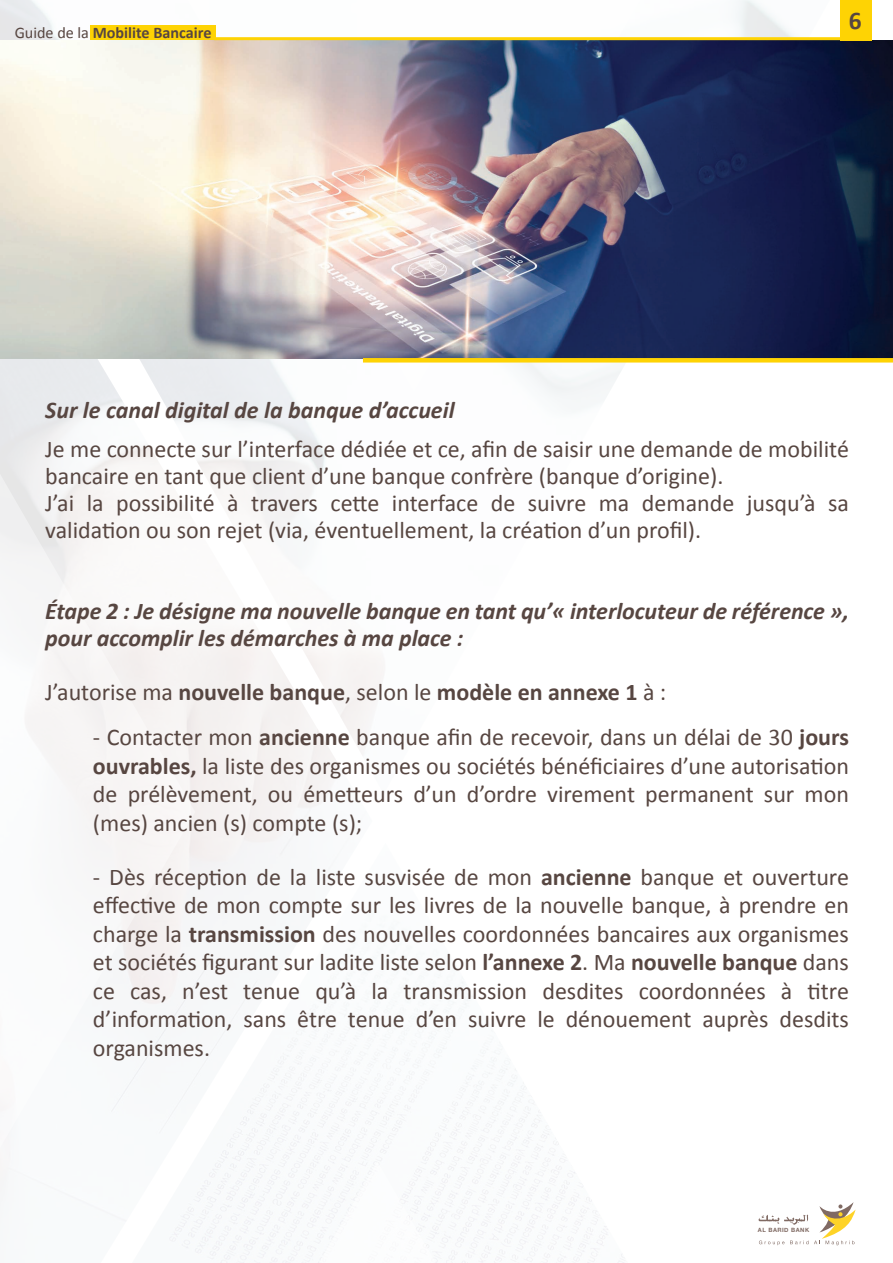
<style>
.page{position:relative;width:893px;height:1263px;background:#fff}
.page>*{position:absolute;margin:0;border:0;box-sizing:border-box;transform-origin:0 0}
.t1{font:700 25.5px "Calibri";color:#574641}
.t2{font:24px/28.5px "Calibri";color:#574641;text-align:justify}
.t3{font:italic 700 24px/27px "Calibri";letter-spacing:-.005em;color:#574641}
.t4{font:700 24px "Calibri";color:#574641}
.t5{font:700 16.2px "Calibri";color:#574641}
.t6{font:700 5.85px "Helvetica Neue";letter-spacing:.08em;color:#806a63}
.s1{font-weight:400}
.s2{font-weight:700}
</style>
<div class="page">
<img style="left:0;top:0;width:795px;height:702px">
<img style="left:0;top:358px;width:372px;height:485px">
<svg style="left:169px;top:843px;width:455px;height:420px"></svg>
<svg style="left:0;top:471px;width:195px;height:679px"></svg>
<svg style="left:204px;top:1162px;width:346px;height:101px"></svg>
<svg style="left:163px;top:0;width:530px;height:392px"></svg>
<img style="left:0;top:40px;width:893px;height:318px">
<svg style="left:759px;top:1202px;width:97px;height:43px"></svg>
<div style="left:90px;top:26px;width:125px;height:14px;background:#fed304"></div>
<hr style="left:214px;top:37px;width:635px;height:3px;background:#fed304">
<div style="left:840px;top:0;width:31px;height:40px;background:#fed304"></div>
<div style="left:363px;top:358px;width:530px;height:5px;background:#fed304"></div>
<p class="t5" style="left:15px;top:22px;width:198px"><span class="s1">Guide de la</span> Mobilite Bancaire</p>
<p class="t1" style="left:849px;top:4px;width:14px">6</p>
<p class="t3" style="left:45px;top:397px;width:411px">Sur le canal digital de la banque d’accueil</p>
<p class="t2" style="left:45px;top:436px;width:805px;line-height:27px;text-align:left">Je me connecte sur l’interface dédiée et ce, afin de saisir une demande de mobilité bancaire en tant que client d’une banque confrère (banque d’origine).<br>J’ai la possibilité à travers cette interface de suivre ma demande jusqu’à sa validation ou son rejet (via, éventuellement, la création d’un profil).</p>
<p class="t3" style="left:45px;top:598px;width:805px">Étape 2 : Je désigne ma nouvelle banque en tant qu’« interlocuteur de référence », pour accomplir les démarches à ma place :</p>
<p class="t4" style="left:45px;top:677px;width:623px"><span class="s1">J’autorise ma</span> nouvelle banque<span class="s1">, selon le</span> modèle en annexe 1 <span class="s1">à :</span></p>
<p class="t2" style="left:93px;top:723px;width:757px">- Contacter mon <span class="s2">ancienne</span> banque afin de recevoir, dans un délai de 30 <span class="s2">jours ouvrables,</span> la liste des organismes ou sociétés bénéficiaires d’une autorisation de prélèvement, ou émetteurs d’un d’ordre virement permanent sur mon (mes) ancien (s) compte (s);</p>
<p class="t2" style="left:93px;top:863px;width:757px">- Dès réception de la liste susvisée de mon <span class="s2">ancienne</span> banque et ouverture effective de mon compte sur les livres de la nouvelle banque, à prendre en charge la <span class="s2">transmission</span> des nouvelles coordonnées bancaires aux organismes et sociétés figurant sur ladite liste selon <span class="s2">l’annexe 2</span>. Ma <span class="s2">nouvelle banque</span> dans ce cas, n’est tenue qu’à la transmission desdites coordonnées à titre d’information, sans être tenue d’en suivre le dénouement auprès desdits organismes.</p>
<p class="t6" style="left:758px;top:1225px;width:53px">AL BARID BANK</p>
</div>
